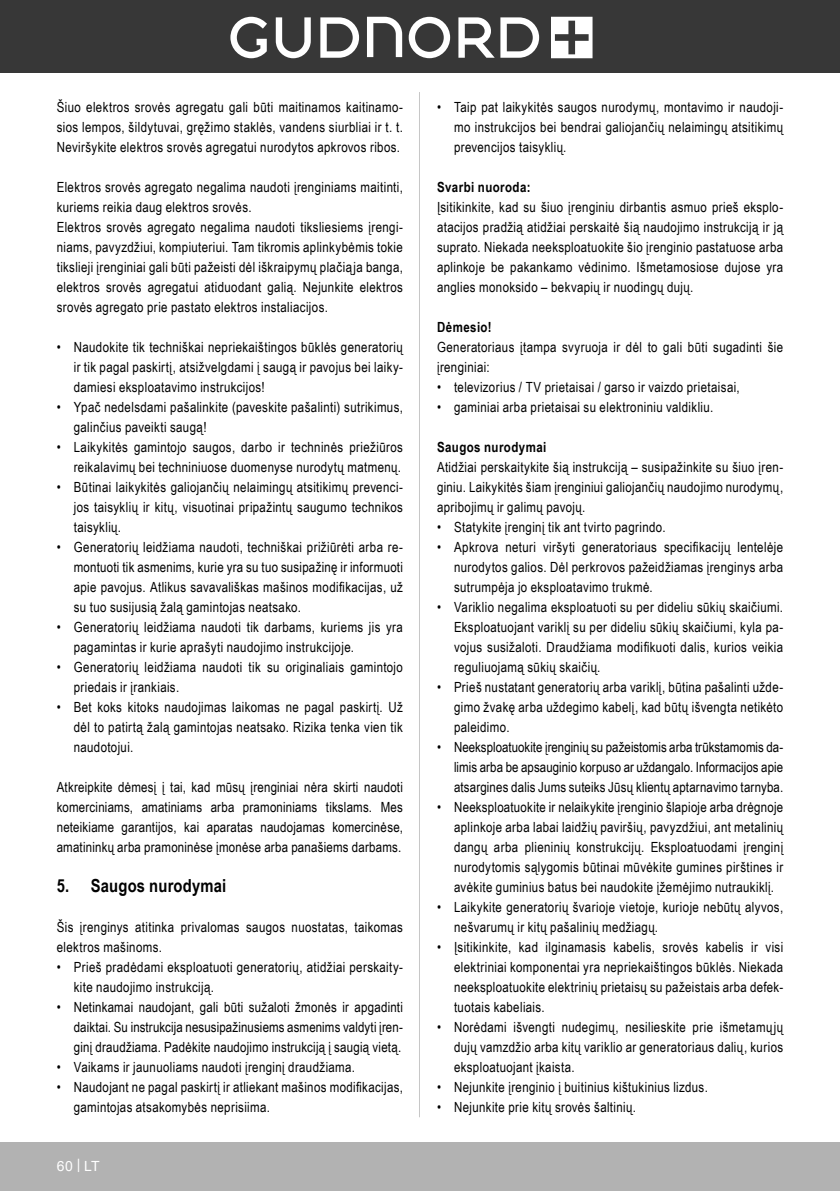
<style>
.page{position:relative;width:840px;height:1191px;background:#fff}
.page>*{position:absolute;margin:0;border:0;box-sizing:border-box;transform-origin:0 0}
.t1{font:700 18px "Arial Narrow";letter-spacing:.01em;color:#000}
.Basiseinstellung{font:14px/20px "Arial Narrow";letter-spacing:.025em;color:#000;text-align:justify}
.t2{font:700 14px "Arial Narrow";letter-spacing:.03em;color:#000}
.t3{font:14px "Arial";color:#fff}
</style>
<div class="page">
<div style="left:0;top:1142px;width:839px;height:49px;background:#b2b2b2"></div>
<div style="left:0;top:0;width:839px;height:72px;background:#373737"></div>
<svg style="left:551px;top:17px;width:41px;height:41px"></svg>
<svg style="left:408px;top:17px;width:42px;height:41px"></svg>
<svg style="left:367px;top:17px;width:35px;height:40px"></svg>
<svg style="left:320px;top:17px;width:39px;height:41px"></svg>
<svg style="left:275px;top:17px;width:35px;height:41px"></svg>
<svg style="left:500px;top:17px;width:39px;height:41px"></svg>
<svg style="left:458px;top:17px;width:36px;height:41px"></svg>
<svg style="left:230px;top:17px;width:37px;height:41px"></svg>
<hr style="left:419px;top:92px;width:1px;height:1025px;background:#c7c7c7">
<p class="Basiseinstellung" style="left:57px;top:97px;width:347px">Šiuo elektros srovės agregatu gali būti maitinamos kaitinamo&shy;sios lempos, šildytuvai, gręžimo staklės, vandens siurbliai ir t. t.<br>Neviršykite elektros srovės agregatui nurodytos apkrovos ribos.</p>
<p class="Basiseinstellung" style="left:57px;top:177px;width:347px">Elektros srovės agregato negalima naudoti įrenginiams maitinti, kuriems reikia daug elektros srovės.</p>
<p class="Basiseinstellung" style="left:57px;top:217px;width:347px">Elektros srovės agregato negalima naudoti tiksliesiems įrengi&shy;niams, pavyzdžiui, kompiuteriui. Tam tikromis aplinkybėmis tokie tikslieji įrenginiai gali būti pažeisti dėl iškraipymų plačiąja banga, elektros srovės agregatui atiduodant galią. Nejunkite elektros srovės agregato prie pastato elektros instaliacijos.</p>
<p class="Basiseinstellung" style="left:74px;top:337px;width:330px;text-indent:-17px">• Naudokite tik techniškai nepriekaištingos būklės generatorių ir tik pagal paskirtį, atsižvelgdami į saugą ir pavojus bei laiky&shy;damiesi eksploatavimo instrukcijos!</p>
<p class="Basiseinstellung" style="left:74px;top:397px;width:330px;text-indent:-17px">• Ypač nedelsdami pašalinkite (paveskite pašalinti) sutrikimus, galinčius paveikti saugą!</p>
<p class="Basiseinstellung" style="left:57px;top:437px;width:347px;text-align:right">• Laikykitės gamintojo saugos, darbo ir techninės priežiūros reikalavimų bei techniniuose duomenyse nurodytų matmenų.</p>
<p class="Basiseinstellung" style="left:74px;top:477px;width:330px;text-indent:-17px">• Būtinai laikykitės galiojančių nelaimingų atsitikimų prevenci&shy;jos taisyklių ir kitų, visuotinai pripažintų saugumo technikos taisyklių.</p>
<p class="Basiseinstellung" style="left:74px;top:537px;width:330px;text-indent:-17px">• Generatorių leidžiama naudoti, techniškai prižiūrėti arba re&shy;montuoti tik asmenims, kurie yra su tuo susipažinę ir informuoti apie pavojus. Atlikus savavališkas mašinos modifikacijas, už su tuo susijusią žalą gamintojas neatsako.</p>
<p class="Basiseinstellung" style="left:74px;top:617px;width:330px;text-indent:-17px">• Generatorių leidžiama naudoti tik darbams, kuriems jis yra pagamintas ir kurie aprašyti naudojimo instrukcijoje.</p>
<p class="Basiseinstellung" style="left:74px;top:657px;width:330px;text-indent:-17px">• Generatorių leidžiama naudoti tik su originaliais gamintojo priedais ir įrankiais.</p>
<p class="Basiseinstellung" style="left:74px;top:697px;width:330px;text-indent:-17px">• Bet koks kitoks naudojimas laikomas ne pagal paskirtį. Už dėl to patirtą žalą gamintojas neatsako. Rizika tenka vien tik naudotojui.</p>
<p class="Basiseinstellung" style="left:57px;top:777px;width:347px">Atkreipkite dėmesį į tai, kad mūsų įrenginiai nėra skirti naudoti komerciniams, amatiniams arba pramoniniams tikslams. Mes neteikiame garantijos, kai aparatas naudojamas komercinėse, amatininkų arba pramoninėse įmonėse arba panašiems darbams.</p>
<p class="t1" style="left:57px;top:872px;width:171px">5. Saugos nurodymai</p>
<p class="Basiseinstellung" style="left:57px;top:917px;width:347px">Šis įrenginys atitinka privalomas saugos nuostatas, taikomas elektros mašinoms.</p>
<p class="Basiseinstellung" style="left:74px;top:957px;width:330px;text-indent:-17px">• Prieš pradėdami eksploatuoti generatorių, atidžiai perskaity&shy;kite naudojimo instrukciją.</p>
<p class="Basiseinstellung" style="left:74px;top:997px;width:330px;text-indent:-17px">• Netinkamai naudojant, gali būti sužaloti žmonės ir apgadinti daiktai. Su instrukcija nesusipažinusiems asmenims valdyti įren&shy;ginį draudžiama. Padėkite naudojimo instrukciją į saugią vietą.</p>
<p class="Basiseinstellung" style="left:57px;top:1057px;width:300px">• Vaikams ir jaunuoliams naudoti įrenginį draudžiama.</p>
<p class="Basiseinstellung" style="left:74px;top:1077px;width:330px;text-indent:-17px">• Naudojant ne pagal paskirtį ir atliekant mašinos modifikacijas, gamintojas atsakomybės neprisiima.</p>
<p class="t3" style="left:57px;top:1156px;width:44px">60 | LT</p>
<p class="Basiseinstellung" style="left:454px;top:97px;width:330px;text-indent:-17px">• Taip pat laikykitės saugos nurodymų, montavimo ir naudoji&shy;mo instrukcijos bei bendrai galiojančių nelaimingų atsitikimų prevencijos taisyklių.</p>
<p class="t2" style="left:437px;top:176px;width:95px">Svarbi nuoroda:</p>
<p class="Basiseinstellung" style="left:437px;top:197px;width:347px">Įsitikinkite, kad su šiuo įrenginiu dirbantis asmuo prieš eksplo&shy;atacijos pradžią atidžiai perskaitė šią naudojimo instrukciją ir ją suprato. Niekada neeksploatuokite šio įrenginio pastatuose arba aplinkoje be pakankamo vėdinimo. Išmetamosiose dujose yra anglies monoksido – bekvapių ir nuodingų dujų.</p>
<p class="t2" style="left:437px;top:316px;width:56px">Dėmesio!</p>
<p class="Basiseinstellung" style="left:437px;top:337px;width:347px">Generatoriaus įtampa svyruoja ir dėl to gali būti sugadinti šie įrenginiai:</p>
<p class="Basiseinstellung" style="left:437px;top:377px;width:304px">• televizorius / TV prietaisai / garso ir vaizdo prietaisai,</p>
<p class="Basiseinstellung" style="left:437px;top:397px;width:278px">• gaminiai arba prietaisai su elektroniniu valdikliu.</p>
<p class="t2" style="left:437px;top:436px;width:111px">Saugos nurodymai</p>
<p class="Basiseinstellung" style="left:437px;top:457px;width:347px">Atidžiai perskaitykite šią instrukciją – susipažinkite su šiuo įren&shy;giniu. Laikykitės šiam įrenginiui galiojančių naudojimo nurodymų, apribojimų ir galimų pavojų.</p>
<p class="Basiseinstellung" style="left:437px;top:517px;width:230px">• Statykite įrenginį tik ant tvirto pagrindo.</p>
<p class="Basiseinstellung" style="left:454px;top:537px;width:330px;text-indent:-17px">• Apkrova neturi viršyti generatoriaus specifikacijų lentelėje nurodytos galios. Dėl perkrovos pažeidžiamas įrenginys arba sutrumpėja jo eksploatavimo trukmė.</p>
<p class="Basiseinstellung" style="left:454px;top:597px;width:330px;text-indent:-17px">• Variklio negalima eksploatuoti su per dideliu sūkių skaičiumi.<br>Eksploatuojant variklį su per dideliu sūkių skaičiumi, kyla pa&shy;vojus susižaloti. Draudžiama modifikuoti dalis, kurios veikia reguliuojamą sūkių skaičių.</p>
<p class="Basiseinstellung" style="left:454px;top:677px;width:330px;text-indent:-17px">• Prieš nustatant generatorių arba variklį, būtina pašalinti užde&shy;gimo žvakę arba uždegimo kabelį, kad būtų išvengta netikėto paleidimo.</p>
<p class="Basiseinstellung" style="left:454px;top:737px;width:330px;text-indent:-17px">• Neeksploatuokite įrenginių su pažeistomis arba trūkstamomis da&shy;limis arba be apsauginio korpuso ar uždangalo. Informacijos apie atsargines dalis Jums suteiks Jūsų klientų aptarnavimo tarnyba.</p>
<p class="Basiseinstellung" style="left:454px;top:797px;width:330px;text-indent:-17px">• Neeksploatuokite ir nelaikykite įrenginio šlapioje arba drėgnoje aplinkoje arba labai laidžių paviršių, pavyzdžiui, ant metalinių dangų arba plieninių konstrukcijų. Eksploatuodami įrenginį nurodytomis sąlygomis būtinai mūvėkite gumines pirštines ir avėkite guminius batus bei naudokite įžemėjimo nutraukiklį.</p>
<p class="Basiseinstellung" style="left:454px;top:897px;width:330px;text-indent:-17px">• Laikykite generatorių švarioje vietoje, kurioje nebūtų alyvos, nešvarumų ir kitų pašalinių medžiagų.</p>
<p class="Basiseinstellung" style="left:454px;top:937px;width:330px;text-indent:-17px">• Įsitikinkite, kad ilginamasis kabelis, srovės kabelis ir visi elektriniai komponentai yra nepriekaištingos būklės. Niekada neeksploatuokite elektrinių prietaisų su pažeistais arba defek&shy;tuotais kabeliais.</p>
<p class="Basiseinstellung" style="left:454px;top:1017px;width:330px;text-indent:-17px">• Norėdami išvengti nudegimų, nesilieskite prie išmetamųjų dujų vamzdžio arba kitų variklio ar generatoriaus dalių, kurios eksploatuojant įkaista.</p>
<p class="Basiseinstellung" style="left:437px;top:1077px;width:272px">• Nejunkite įrenginio į buitinius kištukinius lizdus.</p>
<p class="Basiseinstellung" style="left:437px;top:1097px;width:200px">• Nejunkite prie kitų srovės šaltinių.</p>
</div>
